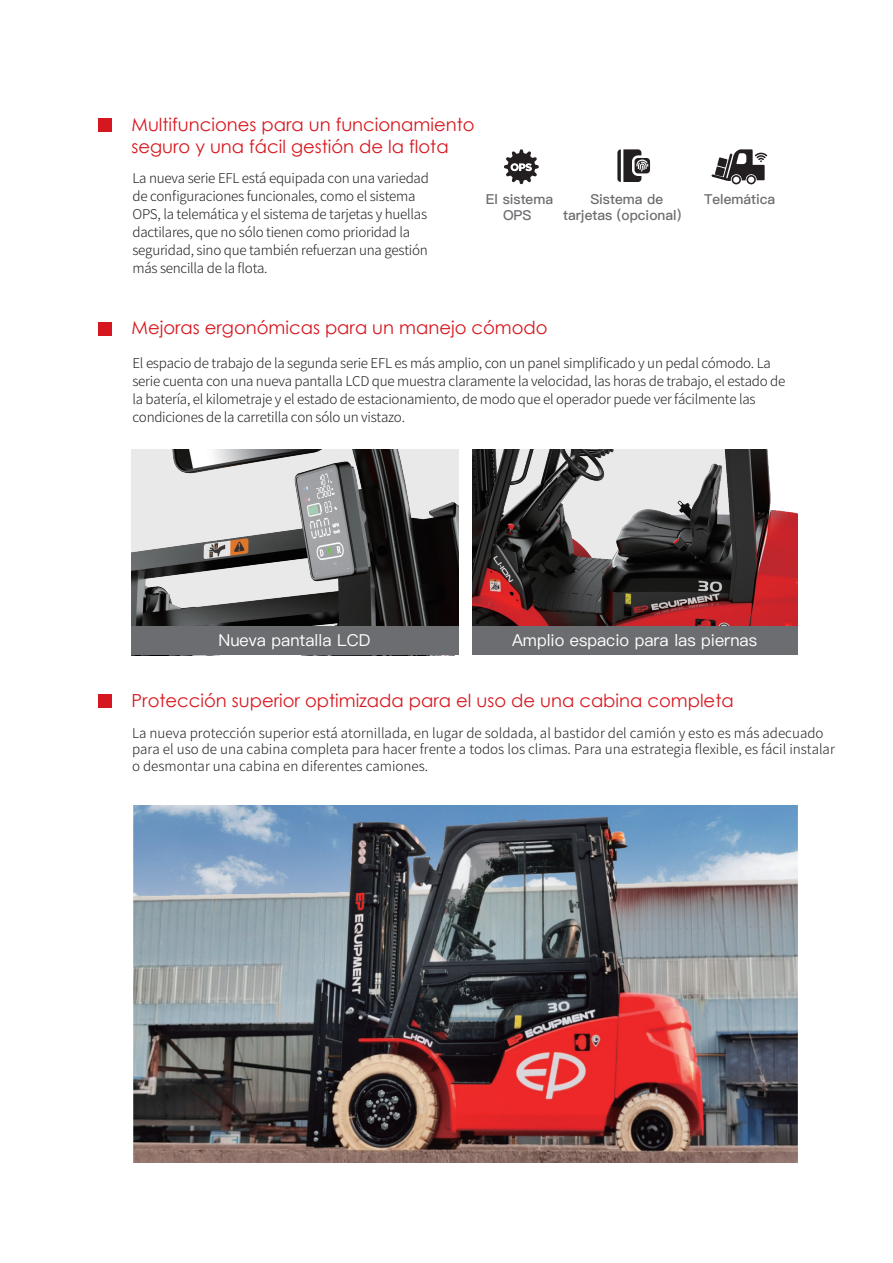
<style>
.page{position:relative;width:893px;height:1263px;background:#fff}
.page>*{position:absolute;margin:0;border:0;box-sizing:border-box;transform-origin:0 0}
.t1{font:18px/21.6px "Century Gothic";color:#d7171f}
.t2{font:16.5px "Ping Fang SC Medium";color:#fff}
.t3{font:13.8px/16.5px "Ping Fang SC Bold";color:#6c6d70;text-align:center}
.t4{font:300 13.5px/18px "Source Han Sans CN";letter-spacing:-.02em;color:#231f20}
.t5{font:300 13.5px/16.2px "Source Han Sans CN";color:#231f20}
</style>
<div class="page">
<div style="left:98px;top:322px;width:14px;height:14px;background:#d7171f"></div>
<div style="left:98px;top:694px;width:14px;height:14px;background:#d7171f"></div>
<div style="left:98px;top:118px;width:14px;height:14px;background:#d7171f"></div>
<img style="left:131px;top:450px;width:328px;height:177px">
<img style="left:472px;top:450px;width:326px;height:177px">
<div style="left:131px;top:627px;width:328px;height:28px;background:#6c6d70"></div>
<div style="left:472px;top:627px;width:326px;height:28px;background:#6c6d70"></div>
<svg style="left:504px;top:149px;width:35px;height:35px"></svg>
<svg style="left:617px;top:149px;width:33px;height:33px"></svg>
<svg style="left:711px;top:149px;width:56px;height:35px"></svg>
<img style="left:134px;top:806px;width:664px;height:356px">
<h1 class="t1" style="left:131px;top:114px;width:345px">Multifunciones para un funcionamiento seguro y una fácil gestión de la flota</h1>
<p class="t4" style="left:132px;top:170px;width:298px">La nueva serie EFL está equipada con una variedad de configuraciones funcionales, como el sistema OPS, la telemática y el sistema de tarjetas y huellas dactilares, que no sólo tienen como prioridad la seguridad, sino que también refuerzan una gestión más sencilla de la flota.</p>
<p class="t3" style="left:486px;top:191px;width:69px">El sistema<br>OPS</p>
<p class="t3" style="left:563px;top:191px;width:120px;text-align:left;text-indent:27px">Sistema de tarjetas (opcional)</p>
<p class="t3" style="left:704px;top:191px;width:73px">Telemática</p>
<h1 class="t1" style="left:131px;top:316px;width:418px">Mejoras ergonómicas para un manejo cómodo</h1>
<p class="t4" style="left:132px;top:354px;width:654px">El espacio de trabajo de la segunda serie EFL es más amplio, con un panel simplificado y un pedal cómodo. La serie cuenta con una nueva pantalla LCD que muestra claramente la velocidad, las horas de trabajo, el estado de la batería, el kilometraje y el estado de estacionamiento, de modo que el operador puede ver fácilmente las condiciones de la carretilla con sólo un vistazo.</p>
<p class="t2" style="left:219px;top:630px;width:153px">Nueva pantalla LCD</p>
<p class="t2" style="left:512px;top:630px;width:247px">Amplio espacio para las piernas</p>
<h1 class="t1" style="left:132px;top:689px;width:604px">Protección superior optimizada para el uso de una cabina completa</h1>
<p class="t5" style="left:132px;top:725px;width:704px">La nueva protección superior está atornillada, en lugar de soldada, al bastidor del camión y esto es más adecuado para el uso de una cabina completa para hacer frente a todos los climas. Para una estrategia flexible, es fácil instalar o desmontar una cabina en diferentes camiones.</p>
</div>
